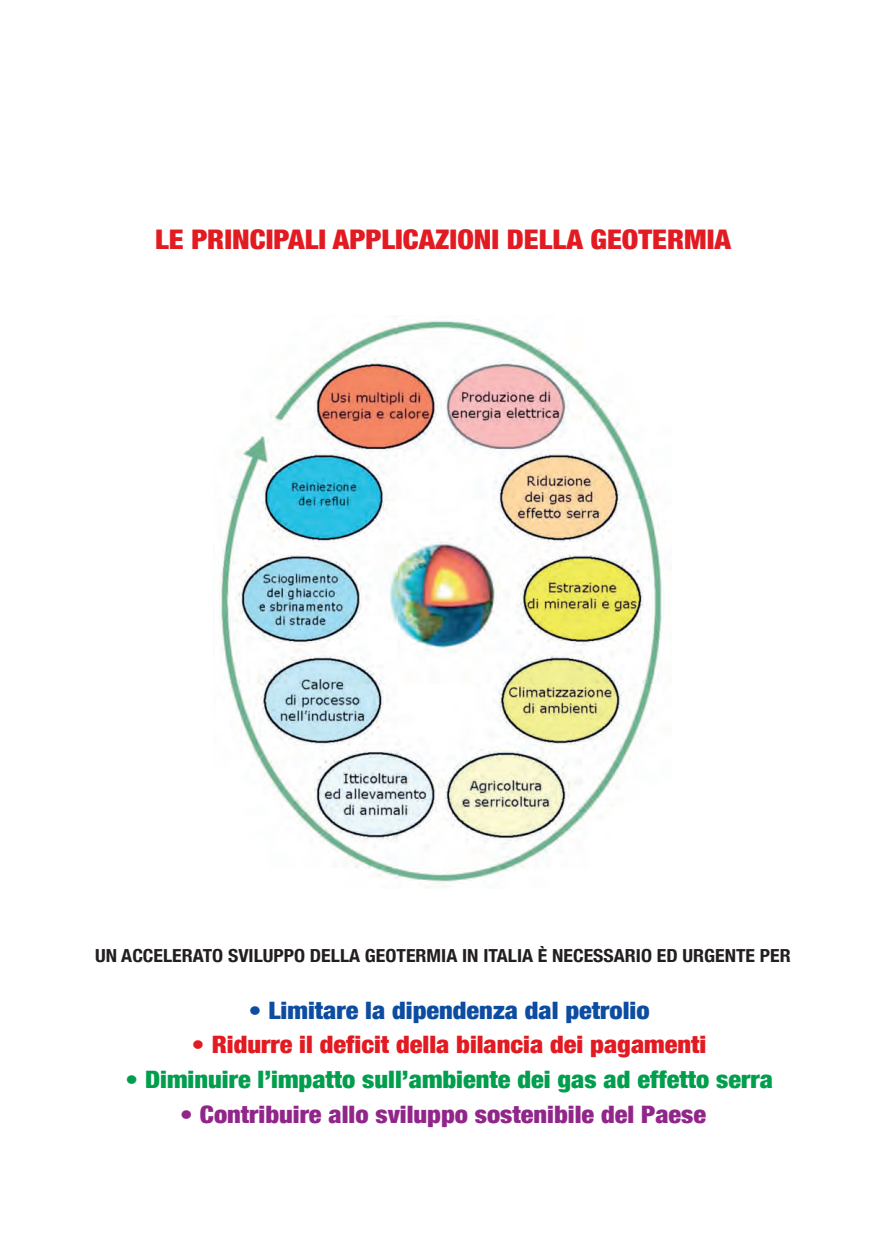
<style>
.page{position:relative;width:886px;height:1256px;background:#fff}
.page>*{position:absolute;margin:0;border:0;box-sizing:border-box;transform-origin:0 0}
.t1{font:900 condensed 27px "Helvetica Neue";color:#e21a21;scale:1.1 1}
.t2{font:900 condensed 24px "Helvetica Neue";color:#009e4d;scale:1.1 1}
.t3{font:900 condensed 24px "Helvetica Neue";color:#91268a;scale:1.1 1}
.t4{font:900 condensed 24px "Helvetica Neue";color:#e21a21;scale:1.1 1}
.t5{font:900 condensed 24px "Helvetica Neue";color:#0d4da1;scale:1.1 1}
.t6{font:700 condensed 18px "Helvetica Neue";color:#231f20;scale:1.1 1}
</style>
<div class="page">
<img style="left:220px;top:320px;width:443px;height:564px">
<h1 class="t1" style="left:155px;top:222px;width:525px">LE PRINCIPALI APPLICAZIONI DELLA GEOTERMIA</h1>
<p class="t6" style="left:95px;top:944px;width:633px">UN ACCELERATO SVILUPPO DELLA GEOTERMIA IN ITALIA È NECESSARIO ED URGENTE PER</p>
<h2 class="t5" style="left:248px;top:995px;width:366px">• Limitare la dipendenza dal petrolio</h2>
<h2 class="t4" style="left:191px;top:1030px;width:469px">• Ridurre il deficit della bilancia dei pagamenti</h2>
<h2 class="t2" style="left:125px;top:1064px;width:590px">• Diminuire l’impatto sull’ambiente dei gas ad effetto serra</h2>
<h2 class="t3" style="left:180px;top:1099px;width:480px">• Contribuire allo sviluppo sostenibile del Paese</h2>
</div>
